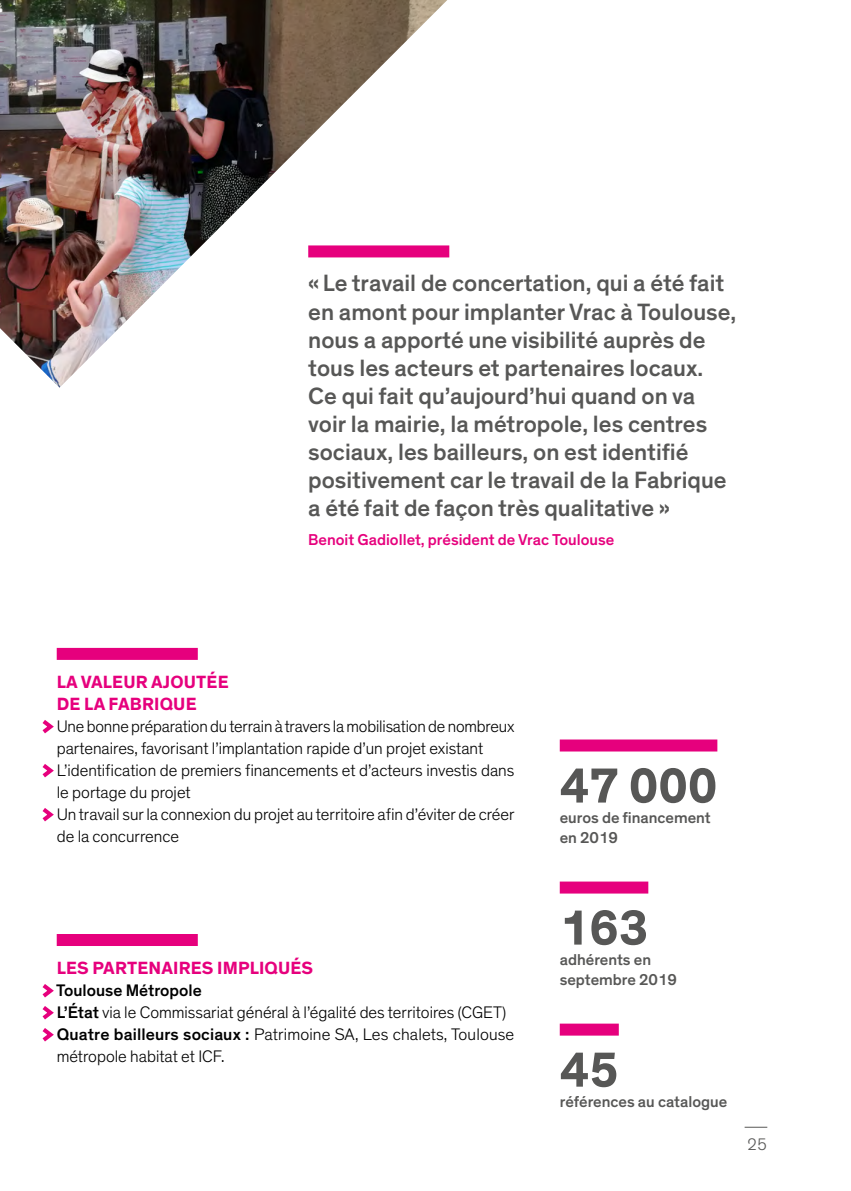
<style>
.page{position:relative;width:851px;height:1191px;background:#fff}
.page>*{position:absolute;margin:0;border:0;box-sizing:border-box;transform-origin:0 0}
.t1{font:700 50px "Theinhardt";color:#575756}
.t2{font:500 24px/28px "Theinhardt";color:#575756}
.t3{font:700 18px/22px "Theinhardt";letter-spacing:.01em;color:#e6007d}
.t4{font:300 17px/22px "Theinhardt";color:#000}
.t5{font:300 17px "Theinhardt";color:#575756}
.t6{font:500 16px/20px "Theinhardt";color:#575756}
.t7{font:500 16px "Theinhardt";color:#e6007d}
.s1{font-weight:500}
</style>
<div class="page">
<svg style="left:744px;top:1126px;width:23px;height:1px"></svg>
<div style="left:57px;top:934px;width:141px;height:12px;background:#e6007d"></div>
<svg style="left:42px;top:984px;width:12px;height:58px"></svg>
<div style="left:559px;top:739px;width:158px;height:12px;background:#e6007d"></div>
<div style="left:559px;top:881px;width:89px;height:12px;background:#e6007d"></div>
<div style="left:559px;top:1023px;width:59px;height:12px;background:#e6007d"></div>
<div style="left:57px;top:648px;width:141px;height:12px;background:#e6007d"></div>
<svg style="left:42px;top:720px;width:12px;height:14px"></svg>
<svg style="left:42px;top:764px;width:12px;height:14px"></svg>
<svg style="left:42px;top:808px;width:12px;height:14px"></svg>
<div style="left:308px;top:245px;width:141px;height:12px;background:#e6007d"></div>
<img style="left:0;top:0;width:447px;height:388px">
<p class="t2" style="left:308px;top:270px;width:429px">« Le travail de concertation, qui a été fait en amont pour implanter Vrac à Toulouse, nous a apporté une visibilité auprès de tous les acteurs et partenaires locaux.<br>Ce qui fait qu’aujourd’hui quand on va voir la mairie, la métropole, les centres sociaux, les bailleurs, on est identifié positivement car le travail de la Fabrique a été fait de façon très qualitative »</p>
<p class="t7" style="left:308px;top:530px;width:307px">Benoit Gadiollet, président de Vrac Toulouse</p>
<p class="t3" style="left:57px;top:671px;width:173px">LA VALEUR AJOUTÉE<br>DE LA FABRIQUE</p>
<p class="t4" style="left:57px;top:716px;width:459px">Une bonne préparation du terrain à travers la mobilisation de nombreux partenaires, favorisant l’implantation rapide d’un projet existant L’identification de premiers financements et d’acteurs investis dans le portage du projet<br>Un travail sur la connexion du projet au territoire afin d’éviter de créer de la concurrence</p>
<p class="t3" style="left:57px;top:957px;width:258px">LES PARTENAIRES IMPLIQUÉS</p>
<p class="t4" style="left:56px;top:980px;width:459px"><span class="s1">Toulouse Métropole<br>L’État</span> via le Commissariat général à l’égalité des territoires (CGET)<br><span class="s1">Quatre bailleurs sociaux :</span> Patrimoine SA, Les chalets, Toulouse métropole habitat et ICF.</p>
<h1 class="t1" style="left:559px;top:754px;width:159px">47 000</h1>
<p class="t6" style="left:559px;top:807px;width:152px">euros de financement en 2019</p>
<h1 class="t1" style="left:559px;top:896px;width:90px">163</h1>
<p class="t6" style="left:559px;top:949px;width:119px">adhérents en septembre 2019</p>
<h1 class="t1" style="left:559px;top:1038px;width:60px">45</h1>
<p class="t6" style="left:559px;top:1091px;width:169px">références au catalogue</p>
<p class="t5" style="left:747px;top:1134px;width:22px">25</p>
</div>
